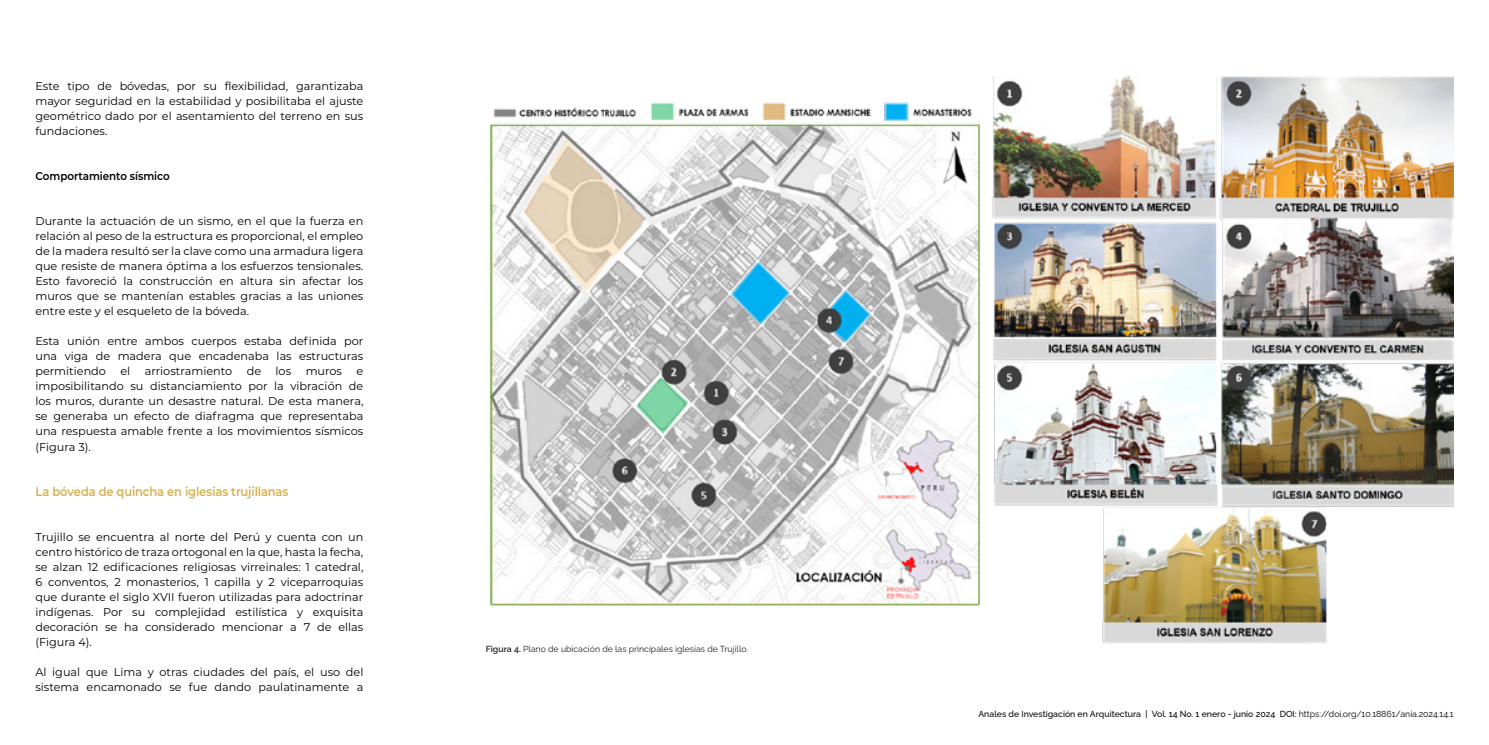
<style>
.page{position:relative;width:1489px;height:745px;background:#fff}
.page>*{position:absolute;margin:0;border:0;box-sizing:border-box;transform-origin:0 0}
.t1{font:600 12.5px "Montserrat";letter-spacing:-.015em;color:#d6b153;scale:.92 1}
.t2{font:11.25px/15px "Montserrat";color:#000;text-align:justify}
.t3{font:600 11.25px "Montserrat";letter-spacing:-.005em;color:#000;scale:.92 1}
.t4{font:500 8.75px "Raleway";color:#000}
.t5{font:8.75px "Raleway";color:#222}
.s1{font-weight:600}
.s2{font-weight:400}
</style>
<div class="page">
<img style="left:490px;top:76px;width:962px;height:567px">
<p class="t2" style="left:35px;top:78px;width:329px">Este tipo de bóvedas, por su flexibilidad, garantizaba mayor seguridad en la estabilidad y posibilitaba el ajuste geométrico dado por el asentamiento del terreno en sus fundaciones.</p>
<p class="t3" style="left:35px;top:168px;width:147px">Comportamiento sísmico</p>
<p class="t2" style="left:35px;top:213px;width:329px">Durante la actuación de un sismo, en el que la fuerza en relación al peso de la estructura es proporcional, el empleo de la madera resultó ser la clave como una armadura ligera que resiste de manera óptima a los esfuerzos tensionales.<br>Esto favoreció la construcción en altura sin afectar los muros que se mantenían estables gracias a las uniones entre este y el esqueleto de la bóveda.</p>
<p class="t2" style="left:35px;top:333px;width:329px">Esta unión entre ambos cuerpos estaba definida por una viga de madera que encadenaba las estructuras permitiendo</p>
<p class="t2" style="left:120px;top:363px;width:11px">el</p>
<p class="t2" style="left:145px;top:363px;width:89px">arriostramiento</p>
<p class="t2" style="left:247px;top:363px;width:16px">de</p>
<p class="t2" style="left:275px;top:363px;width:17px">los</p>
<p class="t2" style="left:306px;top:363px;width:38px">muros</p>
<p class="t2" style="left:35px;top:363px;width:329px;text-indent:321px">e imposibilitando su distanciamiento por la vibración de los muros, durante un desastre natural. De esta manera, se generaba un efecto de diafragma que representaba una respuesta amable frente a los movimientos sísmicos (Figura 3).</p>
<p class="t1" style="left:35px;top:482px;width:276px">La bóveda de quincha en iglesias trujillanas</p>
<p class="t2" style="left:35px;top:528px;width:329px">Trujillo se encuentra al norte del Perú y cuenta con un centro histórico de traza ortogonal en la que, hasta la fecha, se alzan 12 edificaciones religiosas virreinales: 1 catedral, 6 conventos, 2 monasterios, 1 capilla y 2 viceparroquias que durante el siglo XVII fueron utilizadas para adoctrinar indígenas. Por su complejidad estilística y exquisita decoración se ha considerado mencionar a 7 de ellas (Figura 4).</p>
<p class="t2" style="left:35px;top:663px;width:329px">Al igual que Lima y otras ciudades del país, el uso del sistema encamonado se fue dando paulatinamente a</p>
<p class="t5" style="left:485px;top:641px;width:264px"><span class="s1">Figura 4.</span> Plano de ubicación de las principales iglesias de Trujillo.</p>
<p class="t4" style="left:978px;top:706px;width:476px">Anales de Investigación en Arquitectura | Vol. 14 No. 1 enero - junio 2024 DOI: <span class="s2">https://doi.org/10.18861/ania.2024.14.1</span></p>
</div>
